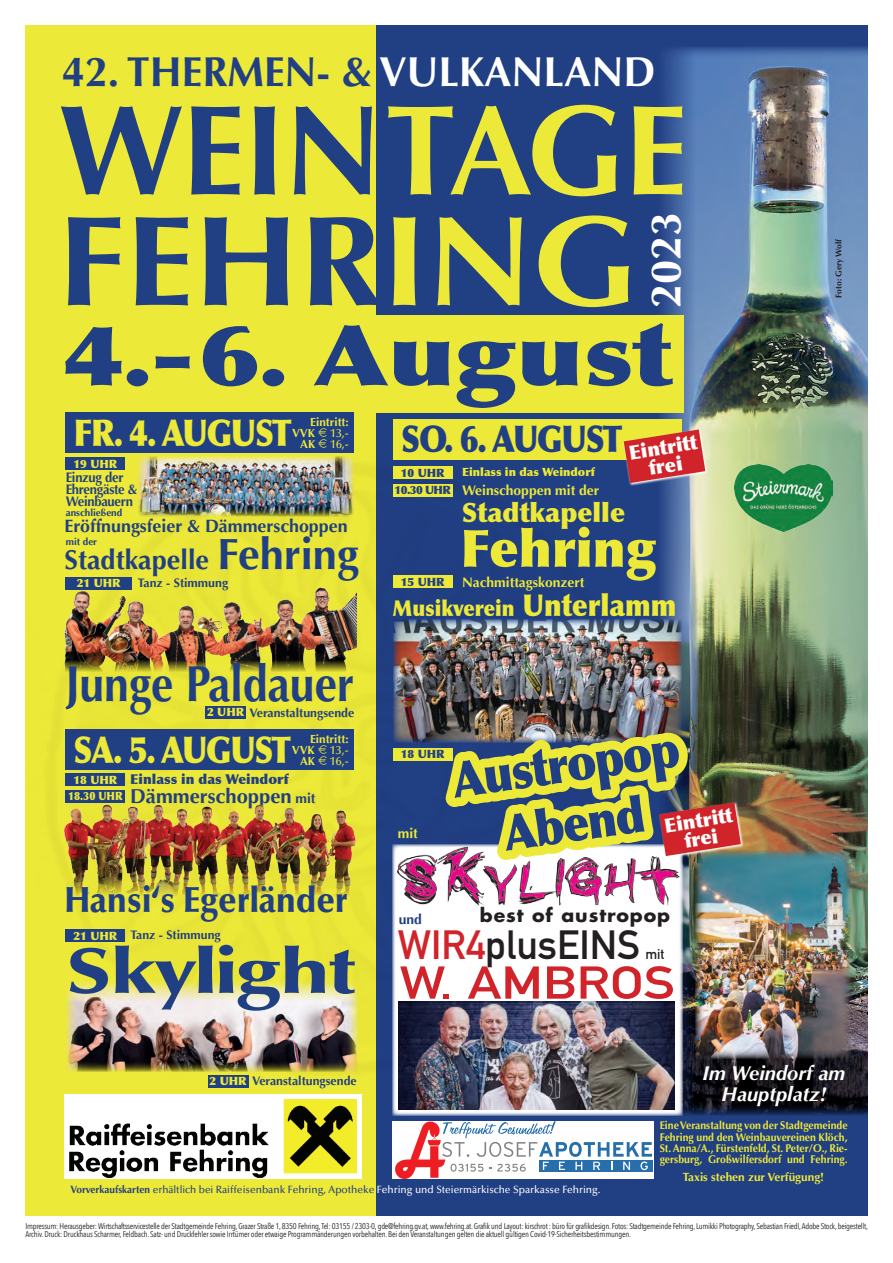
<style>
.page{position:relative;width:893px;height:1263px;background:#fff}
.page>*{position:absolute;margin:0;border:0;box-sizing:border-box;transform-origin:0 0}
.t1{font:700 127.95px/110.7px "Optima LT Std";color:#213f83}
.t2{font:900 84.15px "Optima LT Std";color:#213f83;scale:1.23 1}
.t3{font:900 64.65px "Optima LT Std";letter-spacing:-.03em;color:#213f83;scale:1.29 1}
.t4{font:900 51.75px "Optima LT Std";color:#ede938}
.t5{font:700 50.7px "Optima LT Std";color:#213f83;scale:.88 1}
.t6{font:900 49.65px/59.6px "Optima LT Std";color:#213f83;text-align:center;scale:.92 1}
.t7{font:45.3px "DIN Mittelschrift Std";color:#d1232a;scale:1.21 1}
.t8{font:700 42.9px "Optima LT Std";color:#fff}
.t9{font:700 42px "Optima LT Std";color:#213f83}
.t10{font:40.2px "DIN Mittelschrift Std";color:#231f20}
.t11{font:900 36.9px "Optima LT Std";letter-spacing:-.04em;color:#ede938;scale:.87 1}
.t12{font:900 36.9px "Optima LT Std";letter-spacing:-.04em;color:#213f83;scale:.87 1}
.t13{font:900 36.15px "Optima LT Std";color:#213f83;scale:.92 1}
.t14{font:700 27.45px "Optima LT Std";color:#213f83}
.t15{font:900 26.55px "Optima LT Std";color:#ede938}
.t16{font:900 21.9px "Optima LT Std";color:#ede938;scale:.91 1}
.t17{font:700 20.25px "Optima LT Std";color:#213f83}
.t18{font:italic 700 20.1px/20.4px "Optima LT Std";color:#fff;text-align:center}
.t19{font:900 19.65px/18.1px "Optima LT Std";color:#fff;text-align:center}
.t20{font:700 18.3px "Futura Std";letter-spacing:.05em;color:#231f20;scale:1.04 1}
.t21{font:700 17.85px "Optima LT Std";color:#213f83}
.t22{font:700 13.95px "Optima LT Std";color:#ede938}
.t23{font:700 13.95px/11.7px "Optima LT Std";letter-spacing:-.02em;color:#213f83;scale:.94 1}
.t24{font:700 13.95px "Optima LT Std";letter-spacing:-.02em;color:#213f83}
.t25{font:13.95px "DIN Mittelschrift Std";color:#231f20}
.t26{font:900 13.65px "Optima LT Std";color:#213f83}
.t27{font:700 12.45px "Optima LT Std";color:#213f83}
.t28{font:700 11.85px/10.9px "Optima LT Std";color:#ede938;text-align:right}
.t29{font:900 11.4px "Optima LT Std";color:#ede938}
.t30{font:900 11.4px "Optima LT Std";color:#213f83}
.t31{font:900 11.4px "Optima LT Std";color:#ede938;scale:.9 1}
.t32{font:700 11.25px/11.2px "Optima LT Std";color:#ede938;text-align:justify;scale:.94 1}
.t33{font:500 10.65px "Optima LT Std";color:#213f83;scale:.95 1}
.t34{font:700 9.9px "Optima LT Std";color:#213f83}
.t35{font:700 8.4px "Optima LT Std";color:#231f20}
.t36{font:8.25px/8.6px "Avenir Next Condensed";letter-spacing:-.025em;color:#231f20}
.s1{color:#fff}
.s2{color:#ede938}
.s3{font-family:"Euro Logo";font-weight:400;font-size:8.4px}
.s4{font-weight:500}
.s5{font-size:43.8px}
.s6{font-size:30.15px}
.s7{font-weight:900;font-size:11.4px;color:#ede938}
.s8{font-size:13.95px}
.s9{color:#d1232a}
.s10{font-weight:700}
</style>
<div class="page">
<div style="left:376px;top:26px;width:491px;height:1190px;background:#213f83"></div>
<div style="left:26px;top:26px;width:350px;height:1190px;background:#ede938"></div>
<img style="left:618px;top:47px;width:249px;height:1068px">
<img style="left:64px;top:451px;width:596px;height:646px">
<div style="left:62px;top:315px;width:621px;height:97px;background:#ede938"></div>
<div style="left:66px;top:412px;width:288px;height:40px;background:#213f83"></div>
<div style="left:393px;top:419px;width:288px;height:40px;background:#ede938"></div>
<div style="left:393px;top:484px;width:60px;height:12px;background:#ede938"></div>
<div style="left:393px;top:576px;width:60px;height:12px;background:#ede938"></div>
<div style="left:393px;top:467px;width:60px;height:12px;background:#ede938"></div>
<img style="left:393px;top:620px;width:35px;height:123px">
<div style="left:66px;top:457px;width:59px;height:13px;background:#213f83"></div>
<svg style="left:395px;top:1121px;width:257px;height:58px"></svg>
<div style="left:392px;top:844px;width:290px;height:271px;background:#fff"></div>
<img style="left:392px;top:833px;width:290px;height:73px">
<div style="left:393px;top:748px;width:60px;height:12px;background:#ede938"></div>
<img style="left:695px;top:851px;width:156px;height:207px">
<svg style="left:741px;top:801px;width:3px;height:58px"></svg>
<img style="left:428px;top:523px;width:313px;height:358px">
<svg style="left:623px;top:428px;width:86px;height:58px"></svg>
<svg style="left:624px;top:429px;width:81px;height:54px"></svg>
<img style="left:734px;top:464px;width:99px;height:68px">
<div style="left:65px;top:1094px;width:297px;height:85px;background:#fff"></div>
<img style="left:69px;top:1099px;width:288px;height:79px">
<img style="left:138px;top:456px;width:216px;height:60px">
<img style="left:399px;top:1002px;width:275px;height:108px">
<div style="left:66px;top:729px;width:288px;height:40px;background:#213f83"></div>
<div style="left:66px;top:577px;width:66px;height:12px;background:#213f83"></div>
<div style="left:66px;top:773px;width:59px;height:12px;background:#213f83"></div>
<img style="left:64px;top:585px;width:292px;height:87px">
<div style="left:66px;top:790px;width:59px;height:12px;background:#213f83"></div>
<div style="left:66px;top:929px;width:59px;height:13px;background:#213f83"></div>
<img style="left:66px;top:978px;width:292px;height:94px">
<img style="left:63px;top:804px;width:299px;height:92px">
<div style="left:205px;top:706px;width:41px;height:12px;background:#213f83"></div>
<div style="left:208px;top:1075px;width:40px;height:12px;background:#213f83"></div>
<p class="t9" style="left:62px;top:48px;width:595px">42. THERMEN- &amp; <span class="s1">VULKANLAND</span></p>
<p class="t1" style="left:58px;top:97px;width:631px">WEIN<span class="s2">TAGE<br></span>FEHR<span class="s2">ING</span></p>
<p class="t8" style="left:641px;top:308px;width:98px;rotate:-90deg">2023</p>
<p class="t2" style="left:63px;top:305px;width:496px">4.-6. August</p>
<p class="t11" style="left:74px;top:410px;width:252px">FR. 4. AUGUST</p>
<p class="t12" style="left:401px;top:416px;width:255px">SO. 6. AUGUST</p>
<p class="t30" style="left:395px;top:483px;width:58px">10.30 UHR</p>
<p class="t28" style="left:292px;top:417px;width:58px">Eintritt:<br>VVK <span class="s3">E</span> <span class="s4">13,-<br></span>AK <span class="s3">E</span> <span class="s4">16,-</span></p>
<p class="t19" style="left:628px;top:444px;width:70px;rotate:-9deg">Eintritt frei</p>
<p class="t29" style="left:73px;top:457px;width:45px">19 UHR</p>
<p class="t29" style="left:462px;top:465px;width:134px">Einlass in das Weindorf</p>
<p class="t30" style="left:401px;top:466px;width:45px">10 UHR</p>
<p class="t23" style="left:66px;top:472px;width:78px">Einzug der<br>Ehrengäste &amp;<br>Weinbauern</p>
<p class="t22" style="left:462px;top:482px;width:139px">Weinschoppen mit der</p>
<p class="t15" style="left:462px;top:496px;width:165px">Stadtkapelle</p>
<p class="t34" style="left:66px;top:506px;width:58px">anschließend</p>
<p class="t14" style="left:64px;top:544px;width:296px">Stadtkapelle <span class="s5">Fehring</span></p>
<p class="t27" style="left:138px;top:576px;width:92px">Tanz - Stimmung</p>
<p class="t21" style="left:65px;top:515px;width:285px">Eröffnungsfeier &amp; Dämmerschoppen</p>
<p class="t34" style="left:66px;top:535px;width:33px">mit der</p>
<p class="t4" style="left:460px;top:517px;width:198px">Fehring</p>
<p class="t22" style="left:462px;top:574px;width:124px">Nachmittagskonzert</p>
<p class="t30" style="left:401px;top:575px;width:45px">15 UHR</p>
<p class="t29" style="left:77px;top:576px;width:45px">21 UHR</p>
<p class="t16" style="left:393px;top:594px;width:313px">Musikverein <span class="s6">Unterlamm</span></p>
<p class="t5" style="left:66px;top:654px;width:330px">Junge Paldauer</p>
<p class="t27" style="left:207px;top:705px;width:149px"><span class="s7">2 UHR</span> Veranstaltungsende</p>
<p class="t28" style="left:292px;top:734px;width:58px">Eintritt:<br>VVK <span class="s3">E</span> <span class="s4">13,-<br></span>AK <span class="s3">E</span> <span class="s4">16,-</span></p>
<p class="t11" style="left:74px;top:727px;width:251px">SA. 5. AUGUST</p>
<p class="t29" style="left:73px;top:772px;width:45px">18 UHR</p>
<p class="t31" style="left:68px;top:789px;width:62px">18.30 UHR</p>
<p class="t26" style="left:130px;top:771px;width:160px">Einlass in das Weindorf</p>
<p class="t17" style="left:130px;top:784px;width:187px">Dämmerschoppen <span class="s8">mit</span></p>
<p class="t13" style="left:64px;top:879px;width:310px">Hansi‘s Egerländer</p>
<p class="t27" style="left:73px;top:928px;width:149px"><span class="s7">21 UHR</span> Tanz - Stimmung</p>
<p class="t3" style="left:66px;top:933px;width:227px">Skylight</p>
<p class="t6" style="left:448px;top:751px;width:251px;rotate:-8deg">Austropop<br>Abend</p>
<p class="t30" style="left:401px;top:747px;width:45px">18 UHR</p>
<p class="t19" style="left:663px;top:817px;width:70px;rotate:-9deg">Eintritt frei</p>
<p class="t22" style="left:398px;top:825px;width:22px">mit</p>
<p class="t24" style="left:399px;top:911px;width:25px">und</p>
<p class="t20" style="left:480px;top:903px;width:185px">best of austropop</p>
<p class="t10" style="left:398px;top:921px;width:244px"><span class="s9">WIR4</span>plusEINS</p>
<p class="t7" style="left:400px;top:956px;width:229px">W. AMBROS</p>
<p class="t25" style="left:645px;top:946px;width:21px">mit</p>
<p class="t35" style="left:834px;top:297px;width:60px;rotate:-90deg">Foto: Gery Wolf</p>
<p class="t27" style="left:210px;top:1074px;width:149px"><span class="s7">2 UHR</span> Veranstaltungsende</p>
<p class="t33" style="left:71px;top:1184px;width:559px"><span class="s10">Vorverkaufskarten</span> erhältlich bei Raiffeisenbank Fehring, Apotheke <span class="s1">Fehring und Steiermärkische Sparkasse Fehring.</span></p>
<p class="t18" style="left:703px;top:1063px;width:144px">Im Weindorf am<br>Hauptplatz!</p>
<p class="t32" style="left:660px;top:1120px;width:201px">Eine Veranstaltung von der Stadtgemeinde Fehring und den Weinbauvereinen Klöch, St. Anna/A., Fürstenfeld, St. Peter/O., Rie&shy;gersburg, Großwilfersdorf und Fehring.</p>
<p class="t28" style="left:683px;top:1171px;width:143px">Taxis stehen zur Verfügung!</p>
<p class="t36" style="left:26px;top:1221px;width:844px">Impressum: Herausgeber: Wirtschaftsservicestelle der Stadtgemeinde Fehring, Grazer Straße 1, 8350 Fehring, Tel: 03155 / 2303-0, gde@fehring.gv.at, www.fehring.at. Grafik und Layout: kirschrot : büro für grafikdesign. Fotos: Stadtgemeinde Fehring, Lumikki Photography, Sebastian Friedl, Adobe Stock, beigestellt,<br>Archiv. Druck: Druckhaus Scharmer, Feldbach. Satz- und Druckfehler sowie Irrtümer oder etwaige Programmänderungen vorbehalten. Bei den Veranstaltungen gelten die aktuell gültigen Covid-19-Sicherheitsbestimmungen.</p>
</div>
